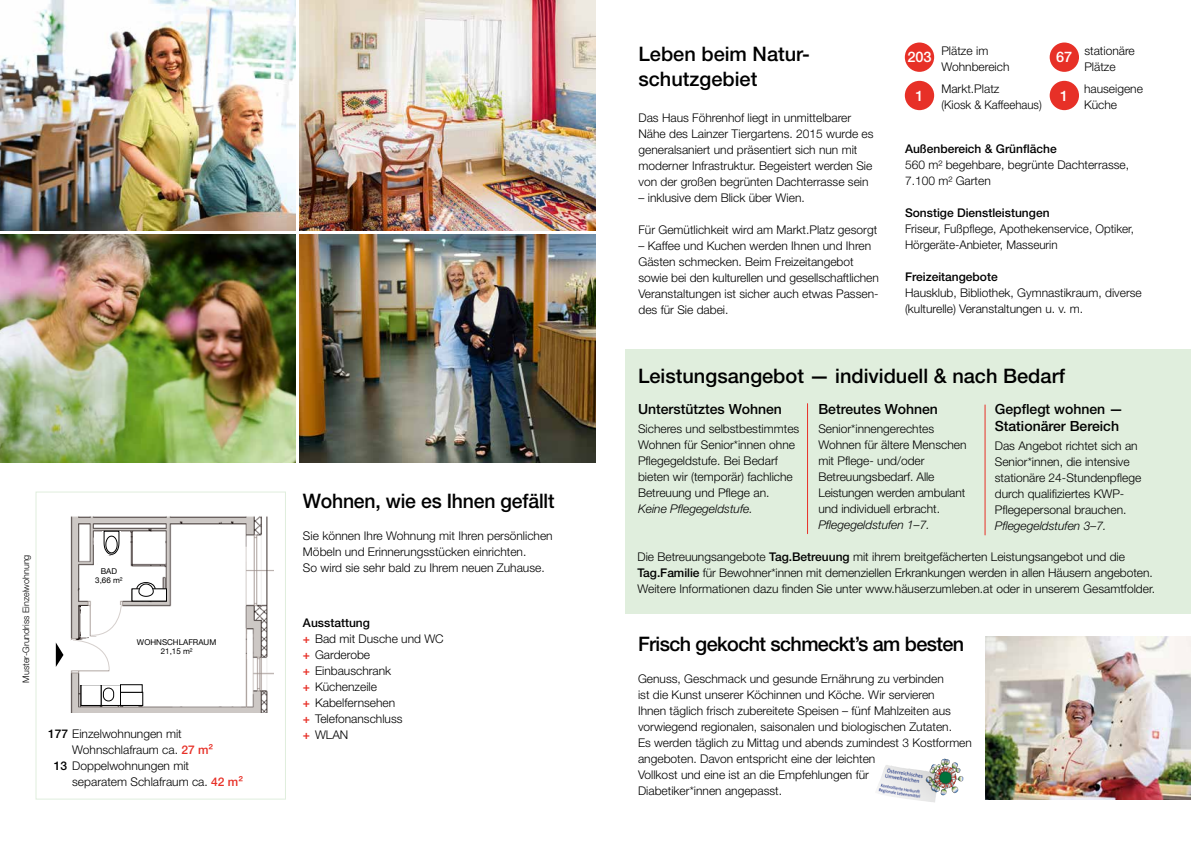
<style>
.page{position:relative;width:1191px;height:842px;background:#fff}
.page>*{position:absolute;margin:0;border:0;box-sizing:border-box;transform-origin:0 0}
.t1{font:500 20px/25px "Helvetica Neue LT Pro";color:#000}
.t2{font:500 20px "Helvetica Neue LT Pro";letter-spacing:-.03em;color:#000}
.t3{font:500 14.6px "Helvetica Neue LT Pro";color:#fff}
.t4{font:500 14px/17px "Helvetica Neue LT Pro";color:#000}
.t5{font:300 12px/16px "Helvetica Neue LT Pro";color:#000}
.t6{font:500 12px "Helvetica Neue LT Pro";color:#000}
.t7{font:italic 300 12px "Helvetica Neue LT Pro";color:#000}
.t8{font:300 9px "Helvetica Neue LT Pro";color:#000}
.t9{font:8px/9.6px "Helvetica Neue";color:#000;text-align:center}
.s1{font-weight:500}
.s2{font-weight:500;color:#e73027}
</style>
<div class="page">
<div style="left:36px;top:491px;width:250px;height:309px;background:#fff;border:1px solid #e0eedd"></div>
<img style="left:299px;top:0;width:296px;height:231px">
<img style="left:0;top:0;width:296px;height:231px">
<div style="left:904px;top:43px;width:30px;height:29px;background:#e73027;border-radius:50%"></div>
<div style="left:1049px;top:43px;width:30px;height:29px;background:#e73027;border-radius:50%"></div>
<div style="left:1049px;top:81px;width:30px;height:29px;background:#e73027;border-radius:50%"></div>
<div style="left:904px;top:81px;width:30px;height:29px;background:#e73027;border-radius:50%"></div>
<img style="left:70px;top:516px;width:203px;height:196px">
<div style="left:187px;top:557px;width:29px;height:77px;background:#fff"></div>
<div style="left:98px;top:557px;width:27px;height:30px;background:#fff"></div>
<svg style="left:55px;top:642px;width:9px;height:25px"></svg>
<svg style="left:56px;top:642px;width:7px;height:25px"></svg>
<svg style="left:101px;top:684px;width:19px;height:22px"></svg>
<svg style="left:102px;top:531px;width:19px;height:24px"></svg>
<div style="left:71px;top:640px;width:41px;height:29px;background:#fff"></div>
<svg style="left:72px;top:589px;width:50px;height:82px"></svg>
<div style="left:81px;top:684px;width:20px;height:22px;background:#fff"></div>
<div style="left:80px;top:675px;width:63px;height:9px;background:#fff"></div>
<div style="left:120px;top:692px;width:23px;height:14px;background:#fff;border:1px solid #000"></div>
<div style="left:120px;top:684px;width:22px;height:8px;background:#fff;border:1px solid #000"></div>
<div style="left:103px;top:688px;width:11px;height:13px;background:#fff;border-radius:5px"></div>
<div style="left:103px;top:688px;width:11px;height:13px;border:1px solid #000;border-radius:5px"></div>
<svg style="left:104px;top:531px;width:15px;height:24px"></svg>
<svg style="left:135px;top:580px;width:22px;height:9px"></svg>
<div style="left:137px;top:582px;width:18px;height:13px;border:1px solid #000;border-radius:50%"></div>
<div style="left:132px;top:589px;width:35px;height:12px;background:#fff"></div>
<svg style="left:138px;top:584px;width:16px;height:13px"></svg>
<img style="left:0;top:234px;width:296px;height:228px">
<img style="left:299px;top:234px;width:296px;height:228px">
<img style="left:985px;top:636px;width:206px;height:163px">
<div style="left:625px;top:349px;width:566px;height:265px;background:#e0eedd"></div>
<hr style="left:807px;top:404px;width:1px;height:130px;background:#e73027">
<hr style="left:984px;top:405px;width:1px;height:130px;background:#e73027">
<img style="left:877px;top:759px;width:67px;height:41px">
<h1 class="t1" style="left:638px;top:41px;width:173px">Leben beim Natur&shy;schutzgebiet</h1>
<p class="t5" style="left:638px;top:109px;width:237px">Das Haus Föhrenhof liegt in unmittelbarer Nähe des Lainzer Tiergartens. 2015 wurde es generalsaniert und präsentiert sich nun mit moderner Infrastruktur. Begeistert werden Sie von der großen begrünten Dachterrasse sein</p>
<p class="t5" style="left:638px;top:189px;width:168px">– inklusive dem Blick über Wien.</p>
<p class="t5" style="left:638px;top:221px;width:240px">Für Gemütlichkeit wird am Markt.Platz gesorgt</p>
<p class="t5" style="left:638px;top:237px;width:242px">– Kaffee und Kuchen werden Ihnen und Ihren Gästen schmecken. Beim Freizeitangebot sowie bei den kulturellen und gesellschaftlichen Veranstaltungen ist sicher auch etwas Passen&shy;des für Sie dabei.</p>
<p class="t5" style="left:941px;top:43px;width:70px">Plätze im<br>Wohnbereich</p>
<p class="t5" style="left:1084px;top:43px;width:52px">stationäre<br>Plätze</p>
<p class="t3" style="left:1060px;top:87px;width:10px">1</p>
<p class="t5" style="left:1084px;top:80px;width:60px">hauseigene<br>Küche</p>
<p class="t3" style="left:907px;top:48px;width:25px">203</p>
<p class="t3" style="left:1056px;top:48px;width:18px">67</p>
<p class="t3" style="left:915px;top:87px;width:10px">1</p>
<p class="t5" style="left:941px;top:80px;width:102px">Markt.Platz<br>(Kiosk &amp; Kaffeehaus)</p>
<p class="t6" style="left:905px;top:142px;width:153px">Außenbereich &amp; Grünfläche</p>
<p class="t5" style="left:905px;top:157px;width:226px">560 m² begehbare, begrünte Dachterrasse,<br>7.100 m² Garten</p>
<p class="t6" style="left:905px;top:206px;width:146px">Sonstige Dienstleistungen</p>
<p class="t5" style="left:905px;top:221px;width:230px">Friseur, Fußpflege, Apothekenservice, Optiker,<br>Hörgeräte-Anbieter, Masseurin</p>
<p class="t6" style="left:905px;top:270px;width:94px">Freizeitangebote</p>
<p class="t5" style="left:905px;top:285px;width:238px">Hausklub, Bibliothek, Gymnastikraum, diverse (kulturelle) Veranstaltungen u. v. m.</p>
<p class="t8" style="left:20px;top:683px;width:130px;rotate:-90deg">Muster-Grundriss Einzelwohnung</p>
<p class="t9" style="left:95px;top:567px;width:29px">BAD<br>3,66 m²</p>
<h1 class="t1" style="left:303px;top:488px;width:253px">Wohnen, wie es Ihnen gefällt</h1>
<p class="t5" style="left:303px;top:527px;width:251px">Sie können Ihre Wohnung mit Ihren persönlichen<br>Möbeln und Erinnerungsstücken einrichten.<br>So wird sie sehr bald zu Ihrem neuen Zuhause.</p>
<h1 class="t1" style="left:638px;top:363px;width:428px">Leistungsangebot — individuell &amp; nach Bedarf</h1>
<p class="t4" style="left:638px;top:400px;width:145px">Unterstütztes Wohnen</p>
<p class="t5" style="left:638px;top:420px;width:163px">Sicheres und selbstbestimmtes<br>Wohnen für Senior*innen ohne<br>Pflegegeldstufe. Bei Bedarf bieten wir (temporär) fachliche<br>Betreuung und Pflege an.</p>
<p class="t7" style="left:638px;top:501px;width:116px">Keine Pflegegeldstufe.</p>
<p class="t4" style="left:994px;top:400px;width:130px">Gepflegt wohnen —<br>Stationärer Bereich</p>
<p class="t5" style="left:994px;top:438px;width:148px">Das Angebot richtet sich an<br>Senior*innen, die intensive stationäre 24-Stundenpflege durch qualifiziertes KWP-<br>Pflegepersonal brauchen.</p>
<p class="t7" style="left:994px;top:518px;width:113px">Pflegegeldstufen 3–7.</p>
<p class="t5" style="left:637px;top:548px;width:519px">Die Betreuungsangebote <span class="s1">Tag.Betreuung</span> mit ihrem breitgefächerten Leistungsangebot und die<br><span class="s1">Tag.Familie</span> für Bewohner*innen mit demenziellen Erkrankungen werden in allen Häusern angeboten.<br>Weitere Informationen dazu finden Sie unter www.häuserzumleben.at oder in unserem Gesamtfolder.</p>
<p class="t4" style="left:818px;top:400px;width:121px">Betreutes Wohnen</p>
<p class="t5" style="left:818px;top:420px;width:150px">Senior*innengerechtes<br>Wohnen für ältere Menschen mit Pflege- und/oder<br>Betreuungsbedarf. Alle<br>Leistungen werden ambulant und individuell erbracht.</p>
<p class="t7" style="left:818px;top:517px;width:113px">Pflegegeldstufen 1–7.</p>
<p class="t5" style="left:303px;top:614px;width:142px"><span class="s1">Ausstattung<br></span><span class="s2">+</span> Bad mit Dusche und WC <span class="s2">+</span> Garderobe<br><span class="s2">+</span> Einbauschrank<br><span class="s2">+</span> Küchenzeile<br><span class="s2">+</span> Kabelfernsehen<br><span class="s2">+</span> Telefonanschluss<br><span class="s2">+</span> WLAN</p>
<p class="t9" style="left:137px;top:638px;width:81px">WOHNSCHLAFRAUM<br>21,15 m²</p>
<h1 class="t2" style="left:638px;top:632px;width:328px">Frisch gekocht schmeckt’s am besten</h1>
<p class="t5" style="left:638px;top:670px;width:335px">Genuss, Geschmack und gesunde Ernährung zu verbinden<br>ist die Kunst unserer Köchinnen und Köche. Wir servieren<br>Ihnen täglich frisch zubereitete Speisen – fünf Mahlzeiten aus vorwiegend regionalen, saisonalen und biologischen Zutaten.<br>Es werden täglich zu Mittag und abends zumindest 3 Kostformen angeboten. Davon entspricht eine der leichten<br>Vollkost und eine ist an die Empfehlungen für<br>Diabetiker*innen angepasst.</p>
<p class="t5" style="left:48px;top:725px;width:135px"><span class="s1">177</span> Einzelwohnungen mit</p>
<p class="t5" style="left:72px;top:741px;width:142px">Wohnschlafraum ca. <span class="s2">27 m²</span></p>
<p class="t5" style="left:54px;top:757px;width:137px"><span class="s1">13</span> Doppelwohnungen mit</p>
<p class="t5" style="left:72px;top:773px;width:172px">separatem Schlafraum ca. <span class="s2">42 m²</span></p>
</div>
